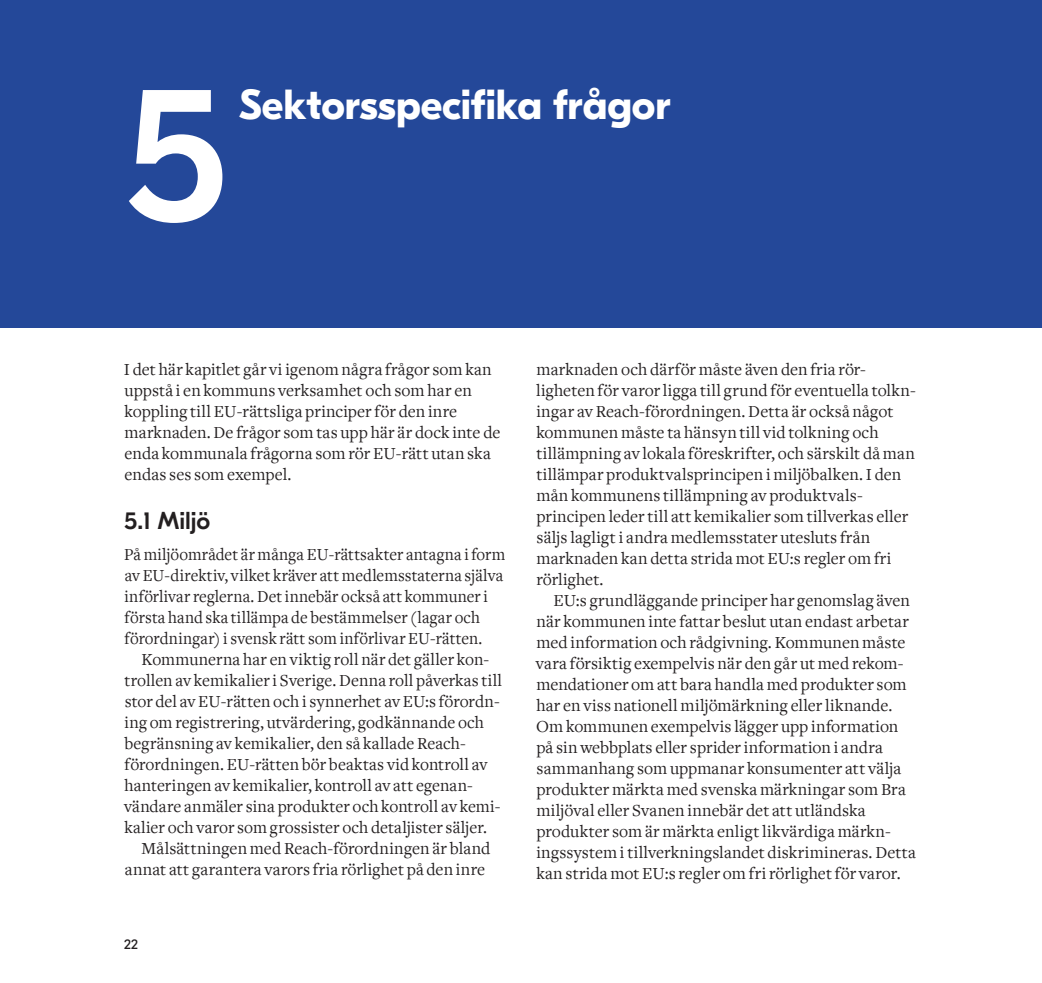
<style>
.page{position:relative;width:1042px;height:983px;background:#fff}
.page>*{position:absolute;margin:0;border:0;box-sizing:border-box;transform-origin:0 0}
.Nummer_-_kapitel{font:500 192.5px "GT Eesti Display";color:#fff}
.Rubrik_-_Kapitel{font:700 42px "GT Eesti Display";letter-spacing:-.005em;color:#fff}
.Rubrik_1{font:500 24.5px "GT Eesti Display";letter-spacing:-.005em;color:#231f20}
.Brödtext_-_indrag{font:17.5px/21px "Freight Text";letter-spacing:.005em;color:#231f20}
.Brödtext{font:17.5px/21px "Freight Text";letter-spacing:.005em;color:#231f20;scale:.96 1}
.Brödtext-2{font:17.5px/21px "Freight Text";letter-spacing:.005em;color:#231f20}
.t1{font:14px "GT Eesti Display";color:#231f20}
</style>
<div class="page">
<div style="left:0;top:0;width:1042px;height:327px;background:#244899"></div>
<p class="Nummer_-_kapitel" style="left:124px;top:50px;width:104px">5</p>
<p class="Rubrik_-_Kapitel" style="left:239px;top:81px;width:433px">Sektorsspecifika frågor</p>
<p class="Brödtext-2" style="left:124px;top:359px;width:378px">I det här kapitlet går vi igenom några frågor som kan uppstå i en kommuns verksamhet och som har en koppling till EU-rättsliga principer för den inre marknaden. De frågor som tas upp här är dock inte de enda kommunala frågorna som rör EU-rätt utan ska endas ses som exempel.</p>
<p class="Rubrik_1" style="left:124px;top:507px;width:87px">5.1 Miljö</p>
<p class="Brödtext" style="left:124px;top:544px;width:399px">På miljöområdet är många EU-rättsakter antagna i form av EU-direktiv, vilket kräver att medlemsstaterna själva införlivar reglerna. Det innebär också att kommuner i första hand ska tillämpa de bestämmelser (lagar och förordningar) i svensk rätt som införlivar EU-rätten.</p>
<p class="Brödtext_-_indrag" style="left:124px;top:649px;width:380px;text-indent:18px">Kommunerna har en viktig roll när det gäller kon&shy;trollen av kemikalier i Sverige. Denna roll påverkas till stor del av EU-rätten och i synnerhet av EU:s förordn&shy;ing om registrering, utvärdering, godkännande och begränsning av kemikalier, den så kallade Reach&shy;förordningen. EU-rätten bör beaktas vid kontroll av hanteringen av kemikalier, kontroll av att egenan&shy;vändare anmäler sina produkter och kontroll av kemi&shy;kalier och varor som grossister och detaljister säljer.</p>
<p class="Brödtext_-_indrag" style="left:125px;top:838px;width:367px;text-align:right">Målsättningen med Reach-förordningen är bland annat att garantera varors fria rörlighet på den inre</p>
<p class="t1" style="left:124px;top:936px;width:15px">22</p>
<p class="Brödtext_-_indrag" style="left:536px;top:359px;width:381px">marknaden och därför måste även den fria rör&shy;ligheten för varor ligga till grund för eventuella tolkn&shy;ingar av Reach-förordningen. Detta är också något kommunen måste ta hänsyn till vid tolkning och tillämpning av lokala föreskrifter, och särskilt då man tillämpar produktvalsprincipen i miljöbalken. I den mån kommunens tillämpning av produktvals&shy;principen leder till att kemikalier som tillverkas eller säljs lagligt i andra medlemsstater utesluts från marknaden kan detta strida mot EU:s regler om fri rörlighet.</p>
<p class="Brödtext_-_indrag" style="left:536px;top:590px;width:381px;text-indent:18px">EU:s grundläggande principer har genomslag även när kommunen inte fattar beslut utan endast arbetar med information och rådgivning. Kommunen måste vara försiktig exempelvis när den går ut med rekom&shy;mendationer om att bara handla med produkter som har en viss nationell miljömärkning eller liknande.<br>Om kommunen exempelvis lägger upp information på sin webbplats eller sprider information i andra sammanhang som uppmanar konsumenter att välja produkter märkta med svenska märkningar som Bra miljöval eller Svanen innebär det att utländska produkter som är märkta enligt likvärdiga märkn&shy;ingssystem i tillverkningslandet diskrimineras. Detta kan strida mot EU:s regler om fri rörlighet för varor.</p>
</div>
